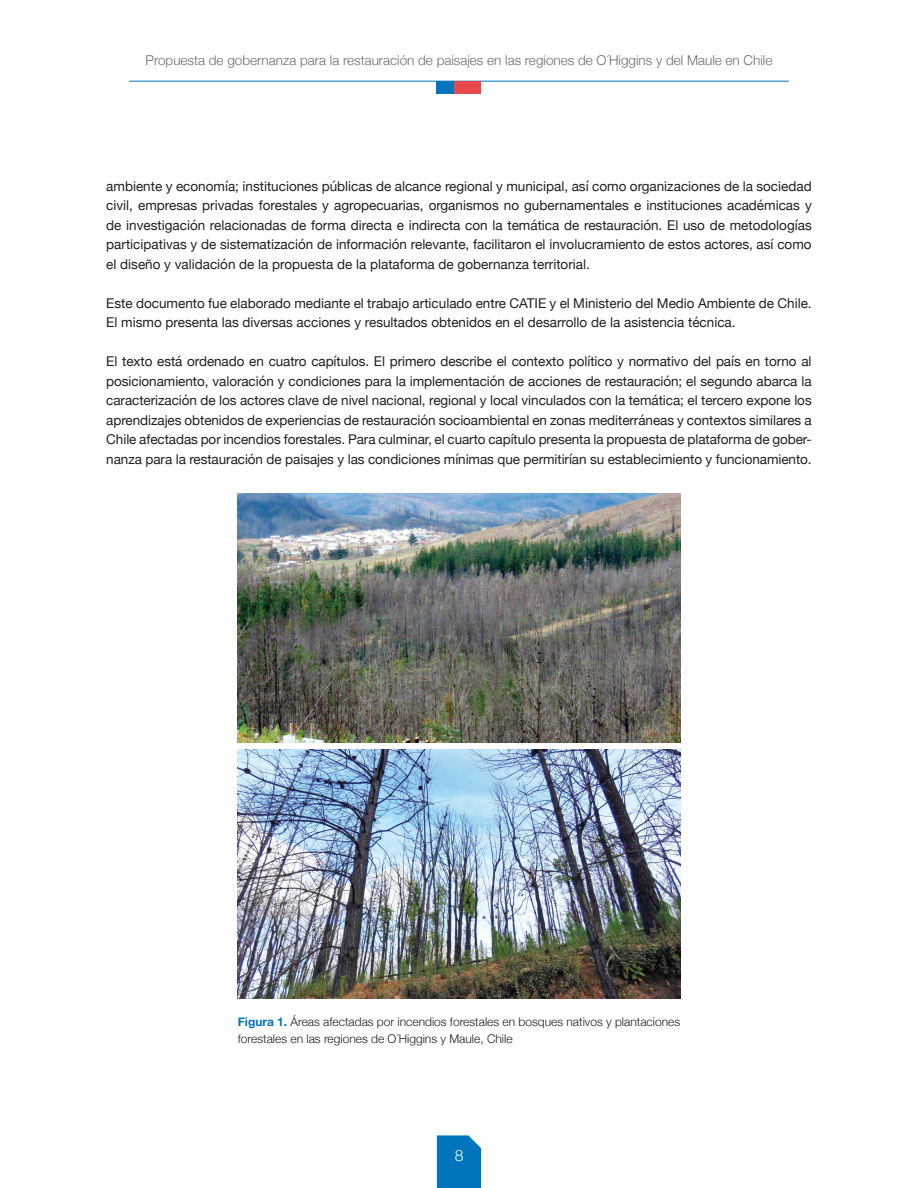
<style>
.page{position:relative;width:918px;height:1188px;background:#fff}
.page>*{position:absolute;margin:0;border:0;box-sizing:border-box;transform-origin:0 0}
.t1{font:300 15.75px "Helvetica Neue";color:#fff}
.Texto_español{font:13.5px/19.5px "Helvetica Neue";color:#231f20;text-align:justify}
.t2{font:300 13.5px "Helvetica Neue";color:#6c6d70}
.Pie_de_figura{font:300 12px/16.5px "Helvetica Neue";color:#231f20}
.s1{font-weight:700;color:#0074bd}
</style>
<div class="page">
<hr style="left:129px;top:81px;width:660px;height:1px;background:#0074bd">
<div style="left:437px;top:81px;width:18px;height:12px;background:#0074bd"></div>
<div style="left:455px;top:81px;width:26px;height:12px;background:#e8494a"></div>
<div style="left:437px;top:1135px;width:44px;height:53px;background:#0074bd"></div>
<img style="left:238px;top:493px;width:442px;height:249px">
<img style="left:238px;top:750px;width:442px;height:248px">
<p class="t2" style="left:146px;top:49px;width:628px">Propuesta de gobernanza para la restauración de paisajes en las regiones de O´Higgins y del Maule en Chile</p>
<p class="Texto_español" style="left:106px;top:177px;width:707px">ambiente y economía; instituciones públicas de alcance regional y municipal, así como organizaciones de la sociedad civil, empresas privadas forestales y agropecuarias, organismos no gubernamentales e instituciones académicas y de investigación relacionadas de forma directa e indirecta con la temática de restauración. El uso de metodologías participativas y de sistematización de información relevante, facilitaron el involucramiento de estos actores, así como el diseño y validación de la propuesta de la plataforma de gobernanza territorial.</p>
<p class="Texto_español" style="left:106px;top:294px;width:705px">Este documento fue elaborado mediante el trabajo articulado entre CATIE y el Ministerio del Medio Ambiente de Chile.<br>El mismo presenta las diversas acciones y resultados obtenidos en el desarrollo de la asistencia técnica.</p>
<p class="Texto_español" style="left:106px;top:352px;width:707px">El texto está ordenado en cuatro capítulos. El primero describe el contexto político y normativo del país en torno al posicionamiento, valoración y condiciones para la implementación de acciones de restauración; el segundo abarca la caracterización de los actores clave de nivel nacional, regional y local vinculados con la temática; el tercero expone los aprendizajes obtenidos de experiencias de restauración socioambiental en zonas mediterráneas y contextos similares a Chile afectadas por incendios forestales. Para culminar, el cuarto capítulo presenta la propuesta de plataforma de gober&shy;nanza para la restauración de paisajes y las condiciones mínimas que permitirían su establecimiento y funcionamiento.</p>
<p class="Pie_de_figura" style="left:238px;top:1013px;width:444px"><span class="s1">Figura 1.</span> Áreas afectadas por incendios forestales en bosques nativos y plantaciones forestales en las regiones de O´Higgins y Maule, Chile</p>
<p class="t1" style="left:455px;top:1143px;width:10px">8</p>
</div>
